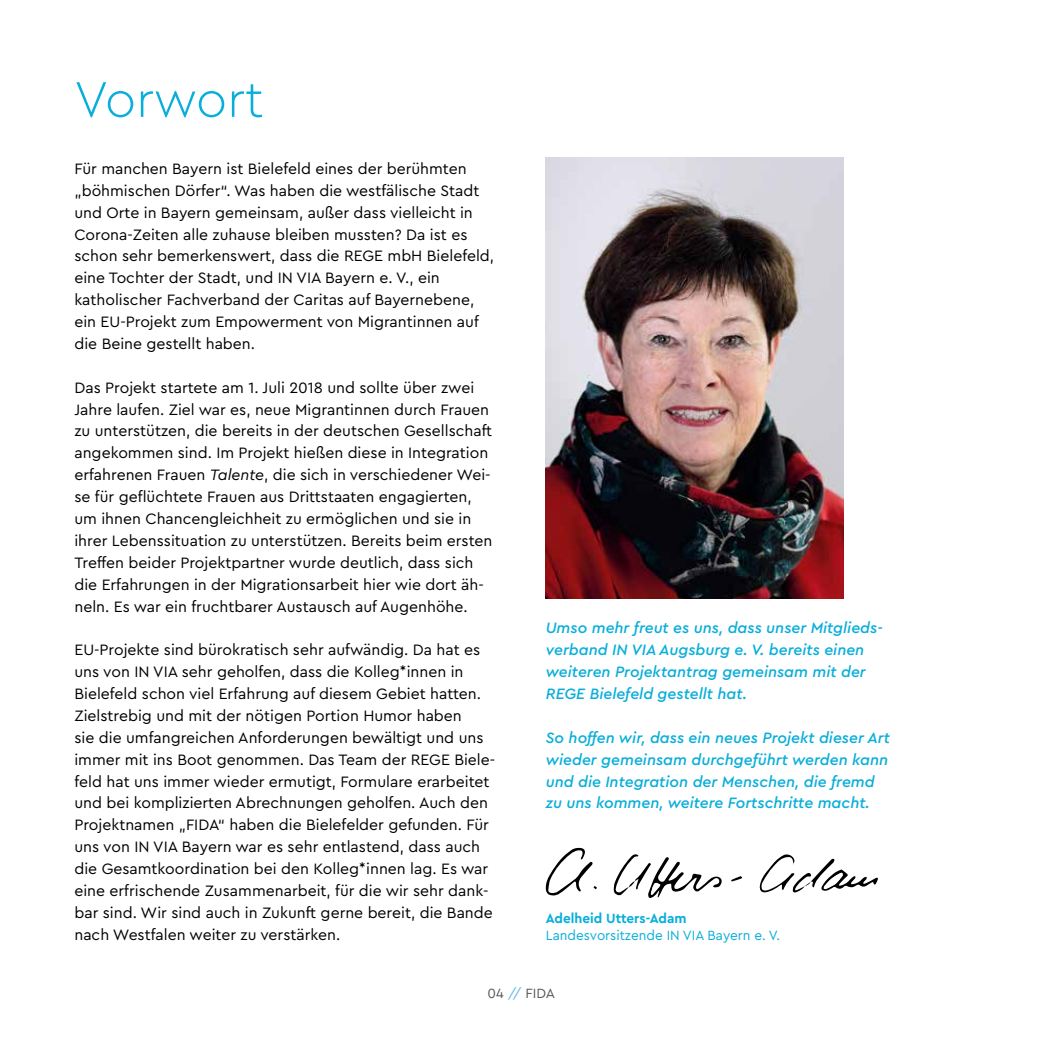
<style>
.page{position:relative;width:1042px;height:1042px;background:#fff}
.page>*{position:absolute;margin:0;border:0;box-sizing:border-box;transform-origin:0 0}
.t1{font:300 52.5px "Cera Bielefeld";color:#09aeda}
.t2{font:15.75px/21.9px "Cera Bielefeld";color:#000}
.t3{font:italic 500 15.75px/21.9px "Cera Bielefeld";color:#09aeda}
.t4{font:14px "Cera Bielefeld";color:#09aeda}
.t5{font:700 14px "Cera Bielefeld";color:#09aeda}
.t6{font:14px "Cera Bielefeld";color:#575756}
.s1{font-style:italic}
.s2{color:#69bee3}
</style>
<div class="page">
<img style="left:546px;top:158px;width:297px;height:441px">
<svg style="left:731px;top:876px;width:11px;height:5px"></svg>
<svg style="left:546px;top:847px;width:51px;height:48px"></svg>
<svg style="left:759px;top:854px;width:119px;height:39px"></svg>
<svg style="left:614px;top:854px;width:108px;height:44px"></svg>
<h1 class="t1" style="left:74px;top:64px;width:190px">Vorwort</h1>
<p class="t2" style="left:74px;top:157px;width:421px">Für manchen Bayern ist Bielefeld eines der berühmten „böhmischen Dörfer“. Was haben die westfälische Stadt und Orte in Bayern gemeinsam, außer dass vielleicht in Corona-Zeiten alle zuhause bleiben mussten? Da ist es schon sehr bemerkenswert, dass die REGE mbH Bielefeld, eine Tochter der Stadt, und IN VIA Bayern e. V., ein katholischer Fachverband der Caritas auf Bayernebene, ein EU-Projekt zum Empowerment von Migrantinnen auf die Beine gestellt haben.</p>
<p class="t2" style="left:74px;top:376px;width:419px">Das Projekt startete am 1. Juli 2018 und sollte über zwei Jahre laufen. Ziel war es, neue Migrantinnen durch Frauen zu unterstützen, die bereits in der deutschen Gesellschaft angekommen sind. Im Projekt hießen diese in Integration erfahrenen Frauen <span class="s1">Talente</span>, die sich in verschiedener Wei&shy;se für geflüchtete Frauen aus Drittstaaten engagierten, um ihnen Chancengleichheit zu ermöglichen und sie in ihrer Lebenssituation zu unterstützen. Bereits beim ersten Treffen beider Projektpartner wurde deutlich, dass sich die Erfahrungen in der Migrationsarbeit hier wie dort äh&shy;neln. Es war ein fruchtbarer Austausch auf Augenhöhe.</p>
<p class="t2" style="left:74px;top:638px;width:422px">EU-Projekte sind bürokratisch sehr aufwändig. Da hat es uns von IN VIA sehr geholfen, dass die Kolleg*innen in Bielefeld schon viel Erfahrung auf diesem Gebiet hatten.<br>Zielstrebig und mit der nötigen Portion Humor haben<br>sie die umfangreichen Anforderungen bewältigt und uns immer mit ins Boot genommen. Das Team der REGE Biele&shy;feld hat uns immer wieder ermutigt, Formulare erarbeitet und bei komplizierten Abrechnungen geholfen. Auch den Projektnamen „FIDA“ haben die Bielefelder gefunden. Für uns von IN VIA Bayern war es sehr entlastend, dass auch die Gesamtkoordination bei den Kolleg*innen lag. Es war eine erfrischende Zusammenarbeit, für die wir sehr dank&shy;bar sind. Wir sind auch in Zukunft gerne bereit, die Bande nach Westfalen weiter zu verstärken.</p>
<p class="t3" style="left:546px;top:616px;width:338px">Umso mehr freut es uns, dass unser Mitglieds&shy;verband IN VIA Augsburg e. V. bereits einen weiteren Projektantrag gemeinsam mit der REGE Bielefeld gestellt hat.</p>
<p class="t3" style="left:546px;top:726px;width:346px">So hoffen wir, dass ein neues Projekt dieser Art wieder gemeinsam durchgeführt werden kann und die Integration der Menschen, die fremd zu uns kommen, weitere Fortschritte macht.</p>
<p class="t5" style="left:546px;top:909px;width:142px">Adelheid Utters-Adam</p>
<p class="t4" style="left:546px;top:925px;width:236px">Landesvorsitzende IN VIA Bayern e. V.</p>
<p class="t6" style="left:487px;top:984px;width:69px">04 <span class="s2">//</span> FIDA</p>
</div>
